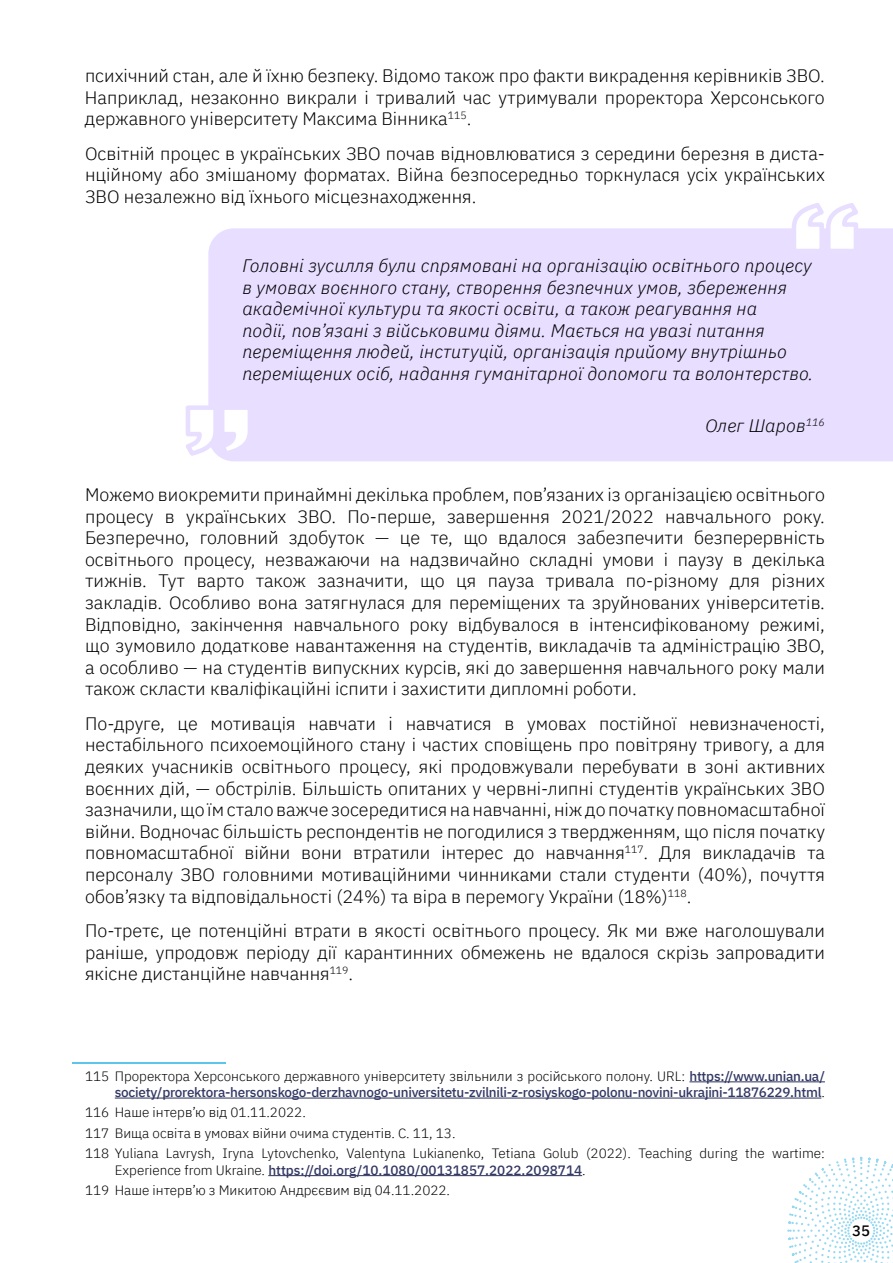
<style>
.page{position:relative;width:893px;height:1263px;background:#fff}
.page>*{position:absolute;margin:0;border:0;box-sizing:border-box;transform-origin:0 0}
.t1{font:300 18px/21.6px "IBM Plex Sans";color:#000;text-align:justify}
.t2{font:italic 300 18px/21.6px "IBM Plex Sans";letter-spacing:.01em;color:#000}
.t3{font:500 15px "IBM Plex Sans";color:#000}
.t4{font:300 13.5px/20.4px "IBM Plex Sans";color:#000}
.t5{font:500 13.5px/16.2px "IBM Plex Sans";letter-spacing:-.02em;color:#323863;text-align:right}
.s1{font-weight:300;color:#000}
.s2{font-weight:500;color:#323863}
</style>
<div class="page">
<svg style="left:787px;top:1157px;width:106px;height:106px"></svg>
<div style="left:208px;top:228px;width:685px;height:233px;background:#e8deff"></div>
<hr style="left:689px;top:1081px;width:136px;height:1px;background:#323863">
<hr style="left:115px;top:1097px;width:706px;height:1px;background:#323863">
<hr style="left:268px;top:1175px;width:314px;height:1px;background:#323863">
<hr style="left:72px;top:1062px;width:153px;height:2px;background:#5dc5ea">
<svg style="left:789px;top:203px;width:73px;height:52px"></svg>
<svg style="left:185px;top:403px;width:69px;height:56px"></svg>
<p class="t1" style="left:85px;top:63px;width:741px">психічний стан, але й їхню безпеку. Відомо також про факти викрадення керівників ЗВО.<br>Наприклад, незаконно викрали і тривалий час утримували проректора Херсонського державного університету Максима Вінника<sup>115</sup>.</p>
<p class="t1" style="left:85px;top:141px;width:741px">Освітній процес в українських ЗВО почав відновлюватися з середини березня в диста&shy;нційному або змішаному форматах. Війна безпосередньо торкнулася усіх українських ЗВО незалежно від їхнього місцезнаходження.</p>
<p class="t2" style="left:242px;top:253px;width:572px">Головні зусилля були спрямовані на організацію освітнього процесу в умовах воєнного стану, створення безпечних умов, збереження академічної культури та якості освіти, а також реагування на<br>події, пов’язані з військовими діями. Мається на увазі питання переміщення людей, інституцій, організація прийому внутрішньо переміщених осіб, надання гуманітарної допомоги та волонтерство.</p>
<p class="t2" style="left:705px;top:413px;width:121px">Олег Шаров<sup>116</sup></p>
<p class="t1" style="left:85px;top:482px;width:741px">Можемо виокремити принаймні декілька проблем, пов’язаних із організацією освітнього процесу в українських ЗВО. По-перше, завершення 2021/2022 навчального року.<br>Безперечно, головний здобуток — це те, що вдалося забезпечити безперервність освітнього процесу, незважаючи на надзвичайно складні умови і паузу в декілька тижнів. Тут варто також зазначити, що ця пауза тривала по-різному для різних закладів. Особливо вона затягнулася для переміщених та зруйнованих університетів.<br>Відповідно, закінчення навчального року відбувалося в інтенсифікованому режимі, що зумовило додаткове навантаження на студентів, викладачів та адміністрацію ЗВО, а особливо — на студентів випускних курсів, які до завершення навчального року мали також скласти кваліфікаційні іспити і захистити дипломні роботи.</p>
<p class="t1" style="left:85px;top:711px;width:741px">По-друге, це мотивація навчати і навчатися в умовах постійної невизначеності, нестабільного психоемоційного стану і частих сповіщень про повітряну тривогу, а для деяких учасників освітнього процесу, які продовжували перебувати в зоні активних воєнних дій, — обстрілів. Більшість опитаних у червні-липні студентів українських ЗВО зазначили, що їмстало важче зосередитися на навчанні, ніждо початку повномасштабної війни. Водночас більшість респондентів не погодилися з твердженням, що після початку повномасштабної війни вони втратили інтерес до навчання<sup>117</sup>. Для викладачів та персоналу ЗВО головними мотиваційними чинниками стали студенти (40%), почуття обов’язку та відповідальності (24%) та віра в перемогу України (18%)<sup>118</sup>.</p>
<p class="t1" style="left:85px;top:918px;width:741px">По-третє, це потенційні втрати в якості освітнього процесу. Як ми вже наголошували раніше, упродовж періоду дії карантинних обмежень не вдалося скрізь запровадити якісне дистанційне навчання<sup>119</sup>.</p>
<p class="t5" style="left:85px;top:1067px;width:741px"><span class="s1">115 Проректора Херсонського державного університету звільнили з російського полону. URL:</span> https://www.unian.ua/ society/prorektora-hersonskogo-derzhavnogo-universitetu-zvilnili-z-rosiyskogo-polonu-novini-ukrajini-11876229.html<span class="s1">.</span></p>
<p class="t4" style="left:85px;top:1101px;width:741px">116 Наше інтерв’ю від 01.11.2022.<br>117 Вища освіта в умовах війни очима студентів. С. 11, 13.<br>118 Yuliana Lavrysh, Iryna Lytovchenkо, Valentyna Lukianenko, Tetiana Golub (2022). Teaching during the wartime:</p>
<p class="t4" style="left:85px;top:1158px;width:502px;text-indent:30px">Experience from Ukraine. <span class="s2">https://doi.org/10.1080/00131857.2022.2098714</span>.<br>119 Наше інтерв’ю з Микитою Андрєєвим від 04.11.2022.</p>
<p class="t3" style="left:852px;top:1219px;width:19px">35</p>
</div>
